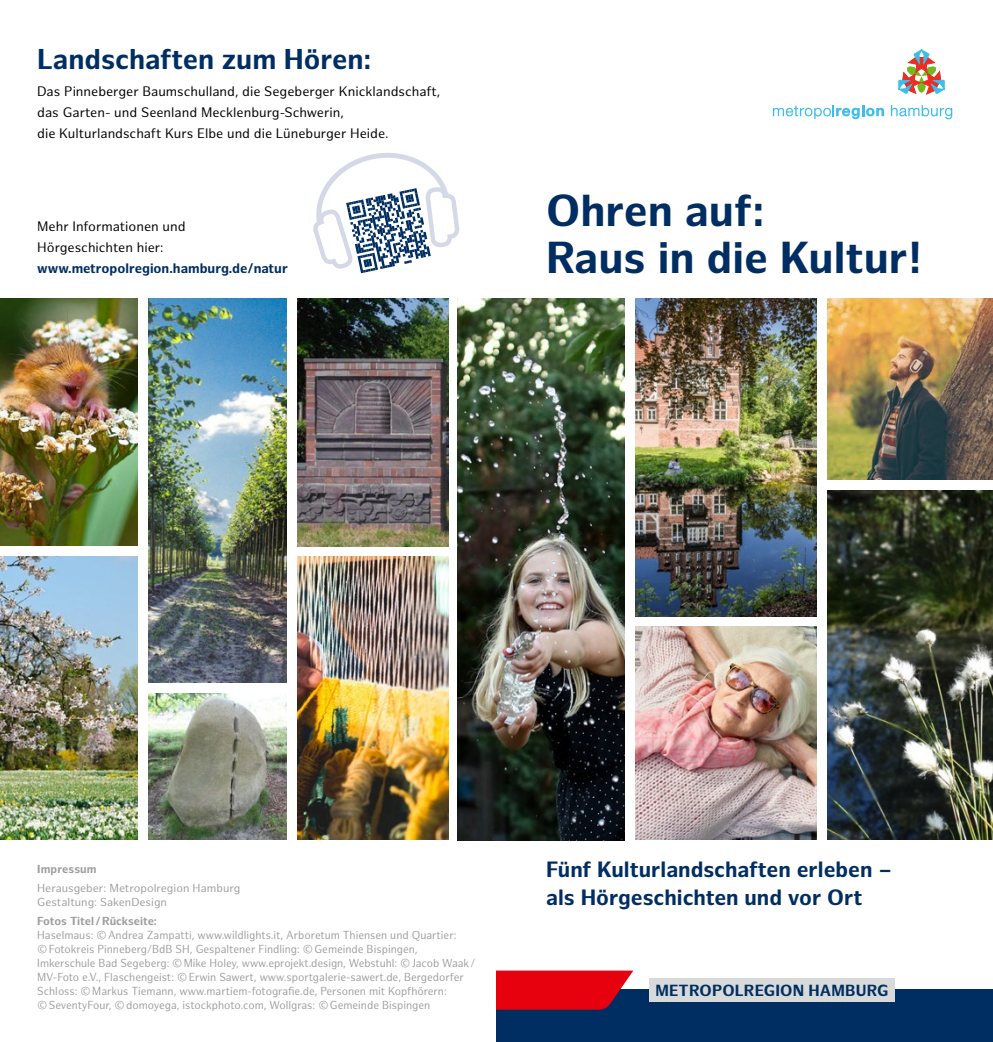
<style>
.page{position:relative;width:993px;height:1042px;background:#fff}
.page>*{position:absolute;margin:0;border:0;box-sizing:border-box;transform-origin:0 0}
.t1{font:700 43.75px/47.2px "Hamburg Sans";color:#002e62}
.t2{font:700 28px "Hamburg Sans";color:#002e62}
.t3{font:700 21.7px/27.5px "Hamburg Sans";color:#002e62}
.t4{font:700 15.75px "Hamburg Sans";letter-spacing:.01em;color:#002e62}
.t5{font:13.47px/21px "Hamburg Sans";color:#000}
.t6{font:700 13.47px "Hamburg Sans";color:#002e62}
.t7{font:11.38px/14px "Hamburg Sans";color:#9d9e9e;scale:.95 1}
.t8{font:11.38px/14px "Hamburg Sans";color:#9d9e9e}
.t9{font:700 11.38px "Hamburg Sans";color:#9d9e9e}
</style>
<div class="page">
<img style="left:458px;top:299px;width:166px;height:541px">
<svg style="left:313px;top:153px;width:147px;height:120px"></svg>
<img style="left:0;top:299px;width:137px;height:247px">
<img style="left:297px;top:299px;width:151px;height:247px">
<img style="left:297px;top:557px;width:151px;height:282px">
<img style="left:148px;top:693px;width:139px;height:146px">
<img style="left:0;top:557px;width:137px;height:282px">
<img style="left:148px;top:299px;width:138px;height:383px">
<img style="left:827px;top:299px;width:165px;height:181px">
<img style="left:635px;top:299px;width:181px;height:318px">
<img style="left:827px;top:490px;width:165px;height:350px">
<img style="left:635px;top:627px;width:181px;height:213px">
<svg style="left:898px;top:50px;width:46px;height:44px"></svg>
<svg style="left:772px;top:105px;width:111px;height:14px"></svg>
<svg style="left:890px;top:105px;width:61px;height:14px"></svg>
<div style="left:496px;top:990px;width:496px;height:52px;background:#002e62"></div>
<svg style="left:496px;top:970px;width:137px;height:39px;background:#d60c1c"></svg>
<div style="left:649px;top:978px;width:245px;height:24px;background:#d8dada"></div>
<h2 class="t2" style="left:37px;top:43px;width:335px">Landschaften zum Hören:</h2>
<p class="t5" style="left:37px;top:81px;width:404px">Das Pinneberger Baumschulland, die Segeberger Knicklandschaft, das Garten- und Seenland Mecklenburg-Schwerin,<br>die Kulturlandschaft Kurs Elbe und die Lüneburger Heide.</p>
<p class="t5" style="left:37px;top:217px;width:150px">Mehr Informationen und<br>Hörgeschichten hier:</p>
<p class="t6" style="left:37px;top:261px;width:252px">www.metropolregion.hamburg.de/natur</p>
<h1 class="t1" style="left:546px;top:188px;width:376px">Ohren auf:<br>Raus in die Kultur!</h1>
<p class="t9" style="left:37px;top:862px;width:61px">Impressum</p>
<p class="t8" style="left:37px;top:881px;width:204px">Herausgeber: Metropolregion Hamburg<br>Gestaltung: SakenDesign</p>
<p class="t9" style="left:37px;top:914px;width:121px">Fotos Titel /Rückseite:</p>
<p class="t7" style="left:37px;top:928px;width:462px">Haselmaus: ©Andrea Zampatti, www.wildlights.it, Arboretum Thiensen und Quartier: ©Fotokreis Pinneberg/BdB SH, Gespaltener Findling: ©Gemeinde Bispingen, Imkerschule Bad Segeberg: ©Mike Holey, www.eprojekt.design, Webstuhl: ©Jacob Waak/ MV-Foto e.V., Flaschengeist: ©Erwin Sawert, www.sportgalerie-sawert.de, Bergedorfer Schloss: ©Markus Tiemann, www.martiem-fotografie.de, Personen mit Kopfhörern: ©SeventyFour, ©domoyega, istockphoto.com, Wollgras: ©Gemeinde Bispingen</p>
<h3 class="t3" style="left:546px;top:856px;width:347px">Fünf Kulturlandschaften erleben – als Hörgeschichten und vor Ort</h3>
<h3 class="t4" style="left:655px;top:981px;width:235px">METROPOLREGION HAMBURG</h3>
</div>
